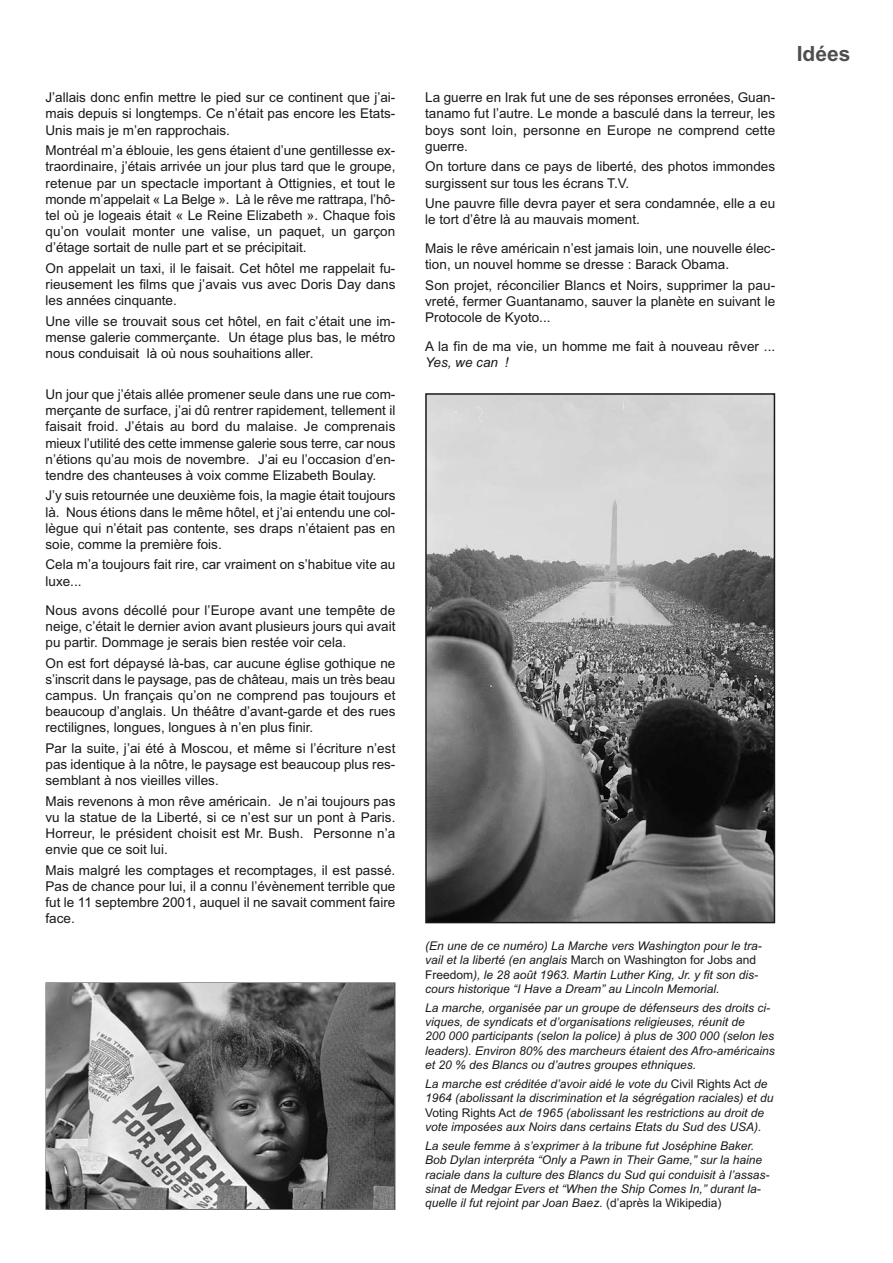
<style>
.page{position:relative;width:893px;height:1263px;background:#fff}
.page>*{position:absolute;margin:0;border:0;box-sizing:border-box;transform-origin:0 0}
.t1{font:700 21px "Arial";color:#4e4e4e}
.t2{font:13.5px/16.2px "Arial";color:#191919;text-align:justify}
.t3{font:italic 13.5px "Arial";color:#191919}
.t4{font:italic 12px/14.4px "Arial";color:#191919}
.s1{font-style:normal}
</style>
<div class="page">
<svg style="left:45px;top:982px;width:350px;height:228px;background:#7e7e7e"></svg>
<img style="left:47px;top:984px;width:347px;height:224px">
<img style="left:428px;top:396px;width:344px;height:524px">
<div style="left:425px;top:393px;width:350px;height:530px;border:2px solid #191919"></div>
<p class="t2" style="left:45px;top:89px;width:351px">J’allais donc enfin mettre le pied sur ce continent que j’ai&shy;mais depuis si longtemps. Ce n’était pas encore les Etats-Unis mais je m’en rapprochais.</p>
<p class="t2" style="left:45px;top:142px;width:351px">Montréal m’a éblouie, les gens étaient d’une gentillesse ex&shy;traordinaire, j’étais arrivée un jour plus tard que le groupe, retenue par un spectacle important à Ottignies, et tout le monde m’appelait « La Belge ». Là le rêve me rattrapa, l’hô&shy;tel où je logeais était « Le Reine Elizabeth ». Chaque fois qu’on voulait monter une valise, un paquet, un garçon d’étage sortait de nulle part et se précipitait.</p>
<p class="t2" style="left:45px;top:260px;width:351px">On appelait un taxi, il le faisait. Cet hôtel me rappelait fu&shy;rieusement les films que j’avais vus avec Doris Day dans les années cinquante.</p>
<p class="t2" style="left:45px;top:313px;width:351px">Une ville se trouvait sous cet hôtel, en fait c’était une im&shy;mense galerie commerçante. Un étage plus bas, le métro nous conduisait là où nous souhaitions aller.</p>
<p class="t2" style="left:45px;top:386px;width:351px">Un jour que j’étais allée promener seule dans une rue com&shy;merçante de surface, j’ai dû rentrer rapidement, tellement il faisait froid. J’étais au bord du malaise. Je comprenais mieux l’utilité des cette immense galerie sous terre, car nous n’étions qu’au mois de novembre. J’ai eu l’occasion d’en&shy;tendre des chanteuses à voix comme Elizabeth Boulay.</p>
<p class="t2" style="left:45px;top:488px;width:351px">J’y suis retournée une deuxième fois, la magie était toujours là. Nous étions dans le même hôtel, et j’ai entendu une col&shy;lègue qui n’était pas contente, ses draps n’étaient pas en soie, comme la première fois.</p>
<p class="t2" style="left:45px;top:557px;width:351px">Cela m’a toujours fait rire, car vraiment on s’habitue vite au luxe...</p>
<p class="t2" style="left:45px;top:602px;width:351px">Nous avons décollé pour l’Europe avant une tempête de neige, c’était le dernier avion avant plusieurs jours qui avait pu partir. Dommage je serais bien restée voir cela.</p>
<p class="t2" style="left:45px;top:655px;width:351px">On est fort dépaysé là-bas, car aucune église gothique ne s’inscrit dans le paysage, pas de château, mais un très beau campus. Un français qu’on ne comprend pas toujours et beaucoup d’anglais. Un théâtre d’avant-garde et des rues rectilignes, longues, longues à n’en plus finir.</p>
<p class="t2" style="left:45px;top:740px;width:351px">Par la suite, j’ai été à Moscou, et même si l’écriture n’est pas identique à la nôtre, le paysage est beaucoup plus res&shy;semblant à nos vieilles villes.</p>
<p class="t2" style="left:45px;top:793px;width:351px">Mais revenons à mon rêve américain. Je n’ai toujours pas vu la statue de la Liberté, si ce n’est sur un pont à Paris.<br>Horreur, le président choisit est Mr. Bush. Personne n’a envie que ce soit lui.</p>
<p class="t2" style="left:45px;top:862px;width:351px">Mais malgré les comptages et recomptages, il est passé.<br>Pas de chance pour lui, il a connu l’évènement terrible que fut le 11 septembre 2001, auquel il ne savait comment faire face.</p>
<p class="t2" style="left:425px;top:90px;width:351px">La guerre en Irak fut une de ses réponses erronées, Guan&shy;tanamo fut l’autre. Le monde a basculé dans la terreur, les boys sont loin, personne en Europe ne comprend cette guerre.</p>
<p class="t2" style="left:425px;top:159px;width:351px">On torture dans ce pays de liberté, des photos immondes surgissent sur tous les écrans T.V.</p>
<p class="t2" style="left:425px;top:195px;width:351px">Une pauvre fille devra payer et sera condamnée, elle a eu le tort d’être là au mauvais moment.</p>
<p class="t2" style="left:425px;top:240px;width:351px">Mais le rêve américain n’est jamais loin, une nouvelle élec&shy;tion, un nouvel homme se dresse : Barack Obama.</p>
<p class="t2" style="left:425px;top:277px;width:351px">Son projet, réconcilier Blancs et Noirs, supprimer la pau&shy;vreté, fermer Guantanamo, sauver la planète en suivant le Protocole de Kyoto...</p>
<p class="t2" style="left:425px;top:338px;width:352px">A la fin de ma vie, un homme me fait à nouveau rêver ...</p>
<p class="t3" style="left:425px;top:355px;width:85px">Yes, we can !</p>
<h1 class="t1" style="left:797px;top:41px;width:55px">Idées</h1>
<p class="t4" style="left:425px;top:938px;width:338px">(En une de ce numéro) La Marche vers Washington pour le tra&shy;vail et la liberté (en anglais <span class="s1">March on Washington for Jobs and Freedom</span>), le 28 août 1963. Martin Luther King, Jr. y fit son dis&shy;cours historique “I Have a Dream” au Lincoln Memorial.</p>
<p class="t4" style="left:425px;top:1000px;width:351px">La marche, organisée par un groupe de défenseurs des droits ci&shy;viques, de syndicats et d’organisations religieuses, réunit de<br>200 000 participants (selon la police) à plus de 300 000 (selon les leaders). Environ 80% des marcheurs étaient des Afro-américains et 20 % des Blancs ou d’autres groupes ethniques.</p>
<p class="t4" style="left:425px;top:1076px;width:350px">La marche est créditée d’avoir aidé le vote du <span class="s1">Civil Rights Act</span> de 1964 (abolissant la discrimination et la ségrégation raciales) et du <span class="s1">Voting Rights Act</span> de 1965 (abolissant les restrictions au droit de vote imposées aux Noirs dans certains Etats du Sud des USA).</p>
<p class="t4" style="left:425px;top:1138px;width:346px">La seule femme à s’exprimer à la tribune fut Joséphine Baker.<br>Bob Dylan interpréta “Only a Pawn in Their Game,” sur la haine raciale dans la culture des Blancs du Sud qui conduisit à l’assas&shy;sinat de Medgar Evers et “When the Ship Comes In,” durant la&shy;quelle il fut rejoint par Joan Baez. <span class="s1">(d’après la Wikipedia)</span></p>
</div>
